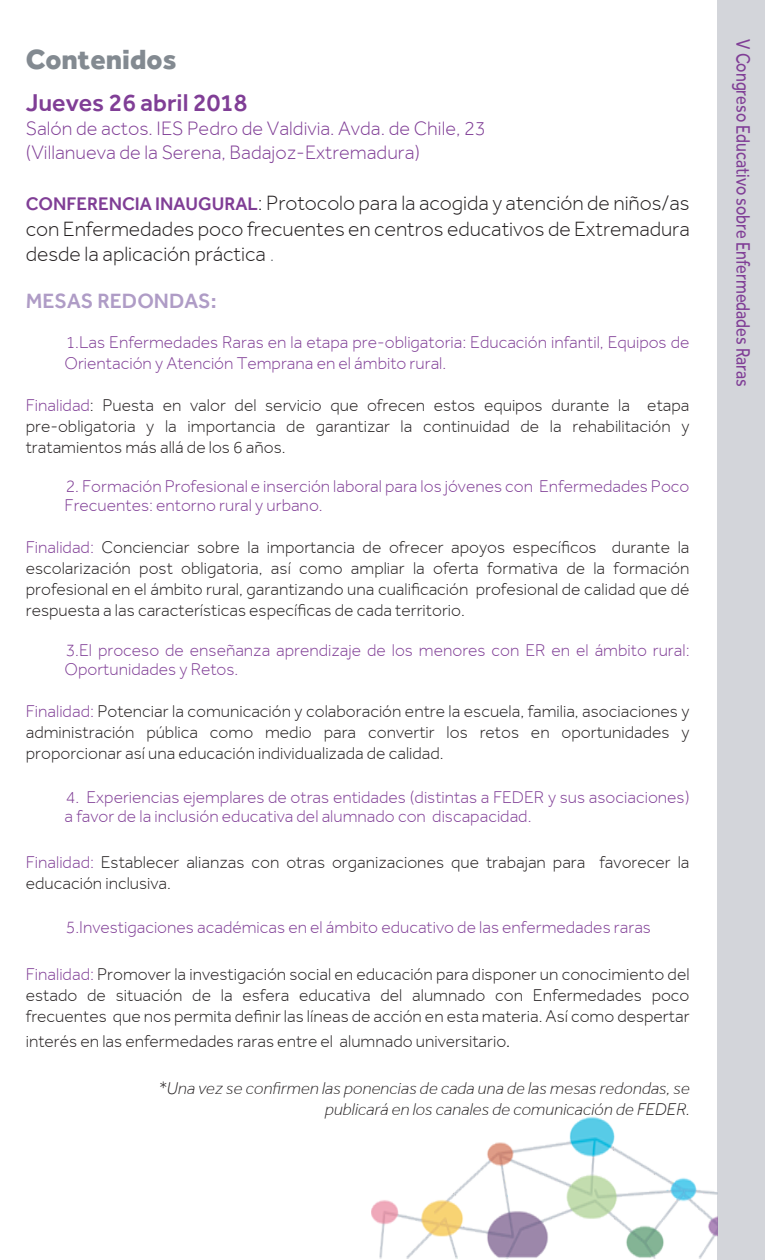
<style>
.page{position:relative;width:765px;height:1260px;background:#fff}
.page>*{position:absolute;margin:0;border:0;box-sizing:border-box;transform-origin:0 0}
.t1{font:800 28.75px "Effra";color:#838a91}
.t2{font:500 25px "Effra";color:#803e96}
.t3{font:300 21.25px/25.5px "Effra";letter-spacing:-.005em;color:#231f20;text-align:justify}
.t4{font:500 21.25px "Effra";color:#af9cc6}
.t5{font:300 20px/24px "Effra";color:#803e96}
.t6{font:20px "Effra";color:#803e96;scale:.81 1}
.t7{font:300 17.5px/21px "Effra";color:#231f20;text-align:justify}
.t8{font:300 17.5px/18.8px "Effra";color:#803e96}
.t9{font:italic 300 17.5px/21px "Effra";color:#231f20;text-align:right}
.s1{font-weight:500;font-size:18.75px;color:#803e96}
.s2{color:#6e7479}
.s3{color:#803e96}
.s4{font-size:21.25px}
</style>
<div class="page">
<div style="left:718px;top:0;width:47px;height:1260px;background:#d3d5da"></div>
<img style="left:371px;top:1115px;width:347px;height:144px">
<h1 class="t1" style="left:26px;top:41px;width:152px">Contenidos</h1>
<h2 class="t2" style="left:26px;top:89px;width:223px">Jueves 26 abril 2018</h2>
<p class="t5" style="left:26px;top:117px;width:462px">Salón de actos. IES Pedro de Valdivia. Avda. de Chile, 23 (Villanueva de la Serena, Badajoz-Extremadura)</p>
<p class="t3" style="left:26px;top:191px;width:666px"><span class="s1">CONFERENCIA INAUGURAL</span>: Protocolo para la acogida y atención de niños/as con Enfermedades poco frecuentes en centros educativos de Extremadura desde la aplicación práctica <span class="s2">.</span></p>
<p class="t4" style="left:26px;top:289px;width:193px">MESAS REDONDAS:</p>
<p class="t8" style="left:65px;top:332px;width:626px;line-height:21px">1.Las Enfermedades Raras en la etapa pre-obligatoria: Educación infantil, Equipos de<br>Orientación y Atención Temprana en el ámbito rural.</p>
<p class="t7" style="left:26px;top:395px;width:665px"><span class="s3">Finalidad</span>: Puesta en valor del servicio que ofrecen estos equipos durante la etapa pre-obligatoria y la importancia de garantizar la continuidad de la rehabilitación y tratamientos más allá de los 6 años.</p>
<p class="t8" style="left:65px;top:477px;width:626px">2. Formación Profesional e inserción laboral para los jóvenes con Enfermedades Poco<br>Frecuentes: entorno rural y urbano.</p>
<p class="t7" style="left:26px;top:537px;width:665px"><span class="s3">Finalidad:</span> Concienciar sobre la importancia de ofrecer apoyos específicos durante la escolarización post obligatoria, así como ampliar la oferta formativa de la formación profesional en el ámbito rural, garantizando una cualificación profesional de calidad que dé respuesta a las características específicas de cada territorio.</p>
<p class="t8" style="left:65px;top:641px;width:626px">3.El proceso de enseñanza aprendizaje de los menores con ER en el ámbito rural:<br>Oportunidades y Retos.</p>
<p class="t7" style="left:26px;top:701px;width:665px"><span class="s3">Finalidad:</span> Potenciar la comunicación y colaboración entre la escuela, familia, asociaciones y administración pública como medio para convertir los retos en oportunidades y proporcionar así una educación individualizada de calidad.</p>
<p class="t8" style="left:65px;top:788px;width:627px">4. Experiencias ejemplares de otras entidades (distintas a FEDER y sus asociaciones) a favor de la inclusión educativa del alumnado con discapacidad.</p>
<p class="t7" style="left:26px;top:852px;width:665px"><span class="s3">Finalidad:</span> Establecer alianzas con otras organizaciones que trabajan para favorecer la educación inclusiva.</p>
<p class="t8" style="left:66px;top:918px;width:587px">5.Investigaciones académicas en el ámbito educativo de las enfermedades raras</p>
<p class="t7" style="left:26px;top:964px;width:665px"><span class="s3">Finalidad:</span> Promover la investigación social en educación para disponer un conocimiento del estado de situación de la esfera educativa del alumnado con Enfermedades poco frecuentes que nos permita definir las líneas de acción en esta materia. Así como despertar</p>
<p class="t7" style="left:26px;top:1031px;width:486px">interés en las enfermedades raras entre el alumnado universitario<span class="s4">.</span></p>
<p class="t9" style="left:158px;top:1078px;width:533px">*Una vez se confirmen las ponencias de cada una de las mesas redondas, se publicará en los canales de comunicación de FEDER.</p>
<p class="t6" style="left:754px;top:39px;width:430px;rotate:90deg">V Congreso Educativo sobre Enfermedades Raras</p>
</div>
